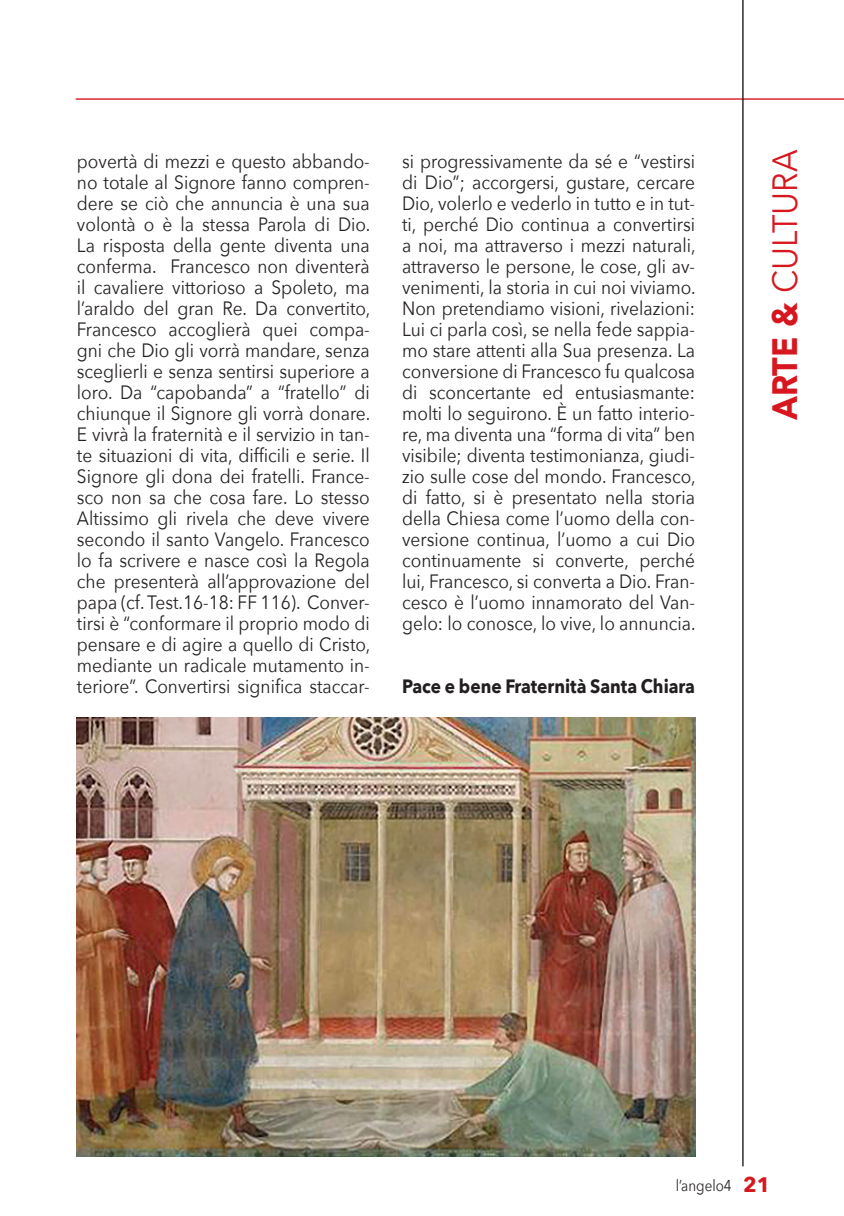
<style>
.page{position:relative;width:844px;height:1216px;background:#fff}
.page>*{position:absolute;margin:0;border:0;box-sizing:border-box;transform-origin:0 0}
.t1{font:35px "Avenir Next";color:#d7171f;scale:.93 1}
.t2{font:19.25px/21px "Avenir Next";color:#231f20;text-align:justify;scale:.9 1}
.t3{font:700 19.25px "Avenir Next";color:#231f20;scale:.9 1}
.t4{font:15.75px "Avenir Next";color:#231f20;scale:.85 1}
.s1{font-family:"Avenir";font-weight:900}
.s2{font-weight:700;font-size:21px;color:#d7171f}
</style>
<div class="page">
<hr style="left:76px;top:98px;width:767px;height:2px;background:#d7171f">
<hr style="left:742px;top:0;width:1px;height:1166px;background:#231f20">
<img style="left:77px;top:717px;width:617px;height:439px">
<p class="t2" style="left:77px;top:150px;width:327px">povertà di mezzi e questo abbando&shy;no totale al Signore fanno compren&shy;dere se ciò che annuncia è una sua volontà o è la stessa Parola di Dio.<br>La risposta della gente diventa una conferma. Francesco non diventerà il cavaliere vittorioso a Spoleto, ma l’araldo del gran Re. Da convertito, Francesco accoglierà quei compa&shy;gni che Dio gli vorrà mandare, senza sceglierli e senza sentirsi superiore a loro. Da “capobanda” a “fratello” di chiunque il Signore gli vorrà donare.<br>E vivrà la fraternità e il servizio in tan&shy;te situazioni di vita, difficili e serie. Il Signore gli dona dei fratelli. France&shy;sco non sa che cosa fare. Lo stesso Altissimo gli rivela che deve vivere secondo il santo Vangelo. Francesco lo fa scrivere e nasce così la Regola che presenterà all’approvazione del papa (cf. Test.16-18: FF 116). Conver&shy;tirsi è “conformare il proprio modo di pensare e di agire a quello di Cristo, mediante un radicale mutamento in&shy;teriore”. Convertirsi significa staccar-</p>
<p class="t2" style="left:402px;top:150px;width:327px">si progressivamente da sé e “vestirsi di Dio”; accorgersi, gustare, cercare Dio, volerlo e vederlo in tutto e in tut&shy;ti, perché Dio continua a convertirsi a noi, ma attraverso i mezzi naturali, attraverso le persone, le cose, gli av&shy;venimenti, la storia in cui noi viviamo.<br>Non pretendiamo visioni, rivelazioni:<br>Lui ci parla così, se nella fede sappia&shy;mo stare attenti alla Sua presenza. La conversione di Francesco fu qualcosa di sconcertante ed entusiasmante: molti lo seguirono. È un fatto interio&shy;re, ma diventa una “forma di vita” ben visibile; diventa testimonianza, giudi&shy;zio sulle cose del mondo. Francesco, di fatto, si è presentato nella storia della Chiesa come l’uomo della con&shy;versione continua, l’uomo a cui Dio continuamente si converte, perché lui, Francesco, si converta a Dio. Fran&shy;cesco è l’uomo innamorato del Van&shy;gelo: lo conosce, lo vive, lo annuncia.</p>
<p class="t3" style="left:402px;top:670px;width:327px">Pace e bene Fraternità Santa Chiara</p>
<h1 class="t1" style="left:755px;top:420px;width:292px;rotate:-90deg"><span class="s1">ARTE &amp;</span> CULTURA</h1>
<p class="t4" style="left:675px;top:1171px;width:113px">l’angelo4 <span class="s2">21</span></p>
</div>
